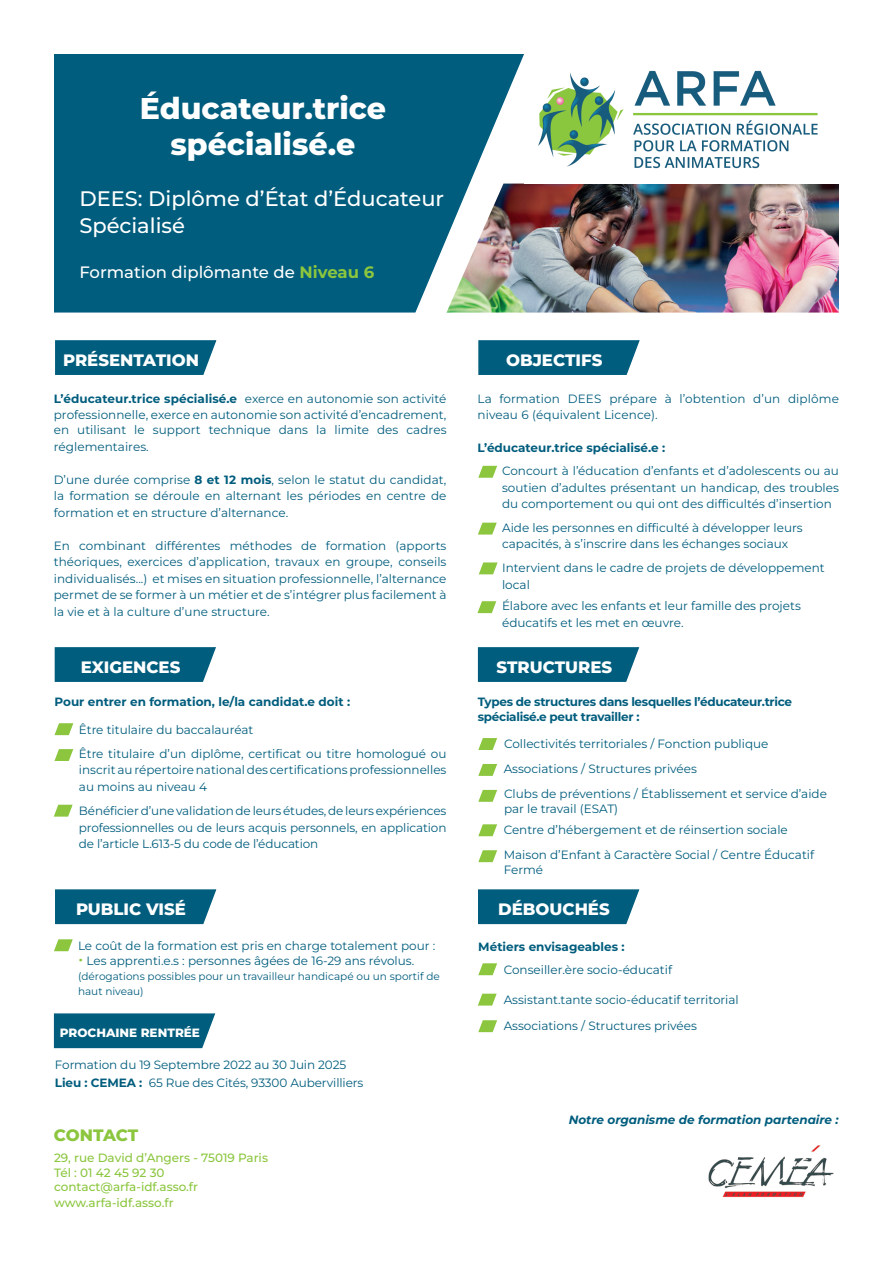
<style>
.page{position:relative;width:893px;height:1263px;background:#fff}
.page>*{position:absolute;margin:0;border:0;box-sizing:border-box;transform-origin:0 0}
.t1{font:800 30px/36px "Montserrat";color:#fff;text-align:center}
.t2{font:500 21px/27px "Montserrat";color:#fff}
.t3{font:800 16.5px "Montserrat";color:#fff}
.t4{font:500 16.5px "Montserrat";color:#fff}
.t5{font:800 16.5px "Montserrat";letter-spacing:-.01em;color:#8bc63e}
.t6{font:12px/16.5px "Montserrat";color:#005d7d}
.t7{font:700 12px/15px "Montserrat";letter-spacing:-.01em;color:#005d7d}
.t8{font:500 12px/14.4px "Montserrat";color:#8bc63e}
.t9{font:italic 700 12px "Montserrat";color:#005d7d}
.t10{font:800 12px "Montserrat";color:#fff}
.t11{font:10.5px/15px "Montserrat";color:#005d7d}
.s1{font-weight:700;color:#8bc63e}
.s2{font-weight:700}
.s3{font-size:18px;color:#8bc63e}
</style>
<div class="page">
<img style="left:525px;top:184px;width:314px;height:129px">
<img style="left:538px;top:70px;width:280px;height:99px">
<img style="left:708px;top:1145px;width:126px;height:53px">
<svg style="left:55px;top:340px;width:162px;height:35px;background:#0c6583"></svg>
<svg style="left:478px;top:340px;width:162px;height:35px;background:#0c6583"></svg>
<svg style="left:478px;top:466px;width:19px;height:12px"></svg>
<svg style="left:478px;top:523px;width:19px;height:11px"></svg>
<svg style="left:479px;top:562px;width:19px;height:12px"></svg>
<svg style="left:477px;top:601px;width:19px;height:12px"></svg>
<svg style="left:478px;top:963px;width:19px;height:12px"></svg>
<svg style="left:54px;top:749px;width:19px;height:12px"></svg>
<svg style="left:54px;top:723px;width:19px;height:12px"></svg>
<svg style="left:54px;top:805px;width:19px;height:12px"></svg>
<svg style="left:478px;top:994px;width:19px;height:11px"></svg>
<svg style="left:54px;top:647px;width:162px;height:35px;background:#0c6583"></svg>
<svg style="left:477px;top:647px;width:163px;height:35px;background:#0e6684"></svg>
<svg style="left:55px;top:889px;width:162px;height:36px;background:#136986"></svg>
<svg style="left:478px;top:889px;width:162px;height:36px;background:#136986"></svg>
<svg style="left:478px;top:1020px;width:19px;height:12px"></svg>
<svg style="left:478px;top:738px;width:19px;height:12px"></svg>
<svg style="left:478px;top:790px;width:19px;height:12px"></svg>
<svg style="left:478px;top:764px;width:19px;height:12px"></svg>
<svg style="left:478px;top:824px;width:19px;height:12px"></svg>
<svg style="left:478px;top:850px;width:19px;height:12px"></svg>
<svg style="left:54px;top:54px;width:471px;height:259px;background:#186a85"></svg>
<svg style="left:54px;top:939px;width:19px;height:12px"></svg>
<svg style="left:53px;top:1013px;width:163px;height:36px;background:#156a87"></svg>
<h1 class="t1" style="left:140px;top:89px;width:248px">Éducateur.trice spécialisé.e</h1>
<h2 class="t2" style="left:79px;top:184px;width:366px">DEES: Diplôme d’État d’Éducateur<br>Spécialisé</h2>
<h3 class="t4" style="left:79px;top:261px;width:296px">Formation diplômante de <span class="s1">Niveau 6</span></h3>
<h3 class="t3" style="left:63px;top:349px;width:137px">PRÉSENTATION</h3>
<h3 class="t3" style="left:506px;top:349px;width:98px">OBJECTIFS</h3>
<p class="t6" style="left:477px;top:390px;width:363px;line-height:15.8px">La formation DEES prépare à l’obtention d’un diplôme niveau 6 (équivalent Licence).</p>
<p class="t7" style="left:477px;top:439px;width:189px">L’éducateur.trice spécialisé.e :</p>
<p class="t6" style="left:54px;top:390px;width:394px;line-height:16px;text-align:justify"><span class="s2">L’éducateur.trice spécialisé.e</span> exerce en autonomie son activité professionnelle, exerce en autonomie son activité d’encadrement, en utilisant le support technique dans la limite des cadres réglementaires.</p>
<p class="t6" style="left:54px;top:471px;width:394px;text-align:justify">D’une durée comprise <span class="s2">8 et 12 mois</span>, selon le statut du candidat, la formation se déroule en alternant les périodes en centre de formation et en structure d’alternance.</p>
<p class="t6" style="left:54px;top:537px;width:394px;text-align:justify">En combinant différentes méthodes de formation (apports théoriques, exercices d’application, travaux en groupe, conseils individualisés...) et mises en situation professionnelle, l’alternance permet de se former à un métier et de s’intégrer plus facilement à la vie et à la culture d’une structure.</p>
<p class="t6" style="left:502px;top:462px;width:338px;text-align:justify">Concourt à l’éducation d’enfants et d’adolescents ou au soutien d’adultes présentant un handicap, des troubles du comportement ou qui ont des difficultés d’insertion</p>
<p class="t6" style="left:502px;top:519px;width:302px">Aide les personnes en difficulté à développer leurs capacités, à s’inscrire dans les échanges sociaux</p>
<p class="t6" style="left:502px;top:559px;width:324px">Intervient dans le cadre de projets de développement local</p>
<p class="t6" style="left:502px;top:597px;width:300px">Élabore avec les enfants et leur famille des projets éducatifs et les met en œuvre.</p>
<h3 class="t3" style="left:81px;top:656px;width:101px">EXIGENCES</h3>
<h3 class="t3" style="left:497px;top:656px;width:117px">STRUCTURES</h3>
<p class="t7" style="left:54px;top:693px;width:297px">Pour entrer en formation, le/la candidat.e doit :</p>
<p class="t7" style="left:478px;top:693px;width:316px">Types de structures dans lesquelles l’éducateur.trice spécialisé.e peut travailler :</p>
<p class="t6" style="left:79px;top:717px;width:369px;line-height:23.9px">Être titulaire du baccalauréat<br>Être titulaire d’un diplôme, certificat ou titre homologué ou</p>
<p class="t6" style="left:79px;top:761px;width:369px">inscrit au répertoire national des certifications professionnelles au moins au niveau 4</p>
<p class="t6" style="left:79px;top:802px;width:369px;text-align:justify">Bénéficier d’une validation de leurs études, de leurs expériences professionnelles ou de leurs acquis personnels, en application de l’article L.613-5 du code de l’éducation</p>
<p class="t6" style="left:504px;top:730px;width:325px;line-height:25.5px">Collectivités territoriales / Fonction publique<br>Associations / Structures privées<br>Clubs de préventions / Établissement et service d’aide</p>
<p class="t6" style="left:504px;top:797px;width:286px;line-height:21.5px">par le travail (ESAT)<br>Centre d’hébergement et de réinsertion sociale</p>
<p class="t6" style="left:504px;top:847px;width:312px;line-height:14.4px">Maison d’Enfant à Caractère Social / Centre Éducatif<br>Fermé</p>
<h3 class="t3" style="left:76px;top:898px;width:111px">PUBLIC VISÉ</h3>
<p class="t6" style="left:78px;top:937px;width:359px">Le coût de la formation est pris en charge totalement pour :</p>
<p class="t6" style="left:78px;top:952px;width:338px"><span class="s3">•</span> Les apprenti.e.s : personnes âgées de 16-29 ans révolus.</p>
<p class="t11" style="left:78px;top:968px;width:363px">(dérogations possibles pour un travailleur handicapé ou un sportif de haut niveau)</p>
<p class="t10" style="left:60px;top:1024px;width:142px">PROCHAINE RENTRÉE</p>
<p class="t6" style="left:55px;top:1055px;width:310px;line-height:18px">Formation du 19 Septembre 2022 au 30 Juin 2025<br><span class="s2">Lieu : CEMEA :</span> 65 Rue des Cités, 93300 Aubervilliers</p>
<h3 class="t5" style="left:54px;top:1124px;width:86px">CONTACT</h3>
<p class="t8" style="left:54px;top:1150px;width:215px">29, rue David d’Angers - 75019 Paris<br>Tél : 01 42 45 92 30 contact@arfa-idf.asso.fr</p>
<p class="t8" style="left:54px;top:1195px;width:121px">www.arfa-idf.asso.fr</p>
<h3 class="t3" style="left:498px;top:898px;width:113px">DÉBOUCHÉS</h3>
<p class="t7" style="left:478px;top:938px;width:148px">Métiers envisageables :</p>
<p class="t6" style="left:504px;top:961px;width:170px">Conseiller.ère socio-éducatif</p>
<p class="t6" style="left:504px;top:986px;width:237px;line-height:26.4px">Assistant.tante socio-éducatif territorial<br>Associations / Structures privées</p>
<p class="t9" style="left:569px;top:1111px;width:271px">Notre organisme de formation partenaire :</p>
</div>
